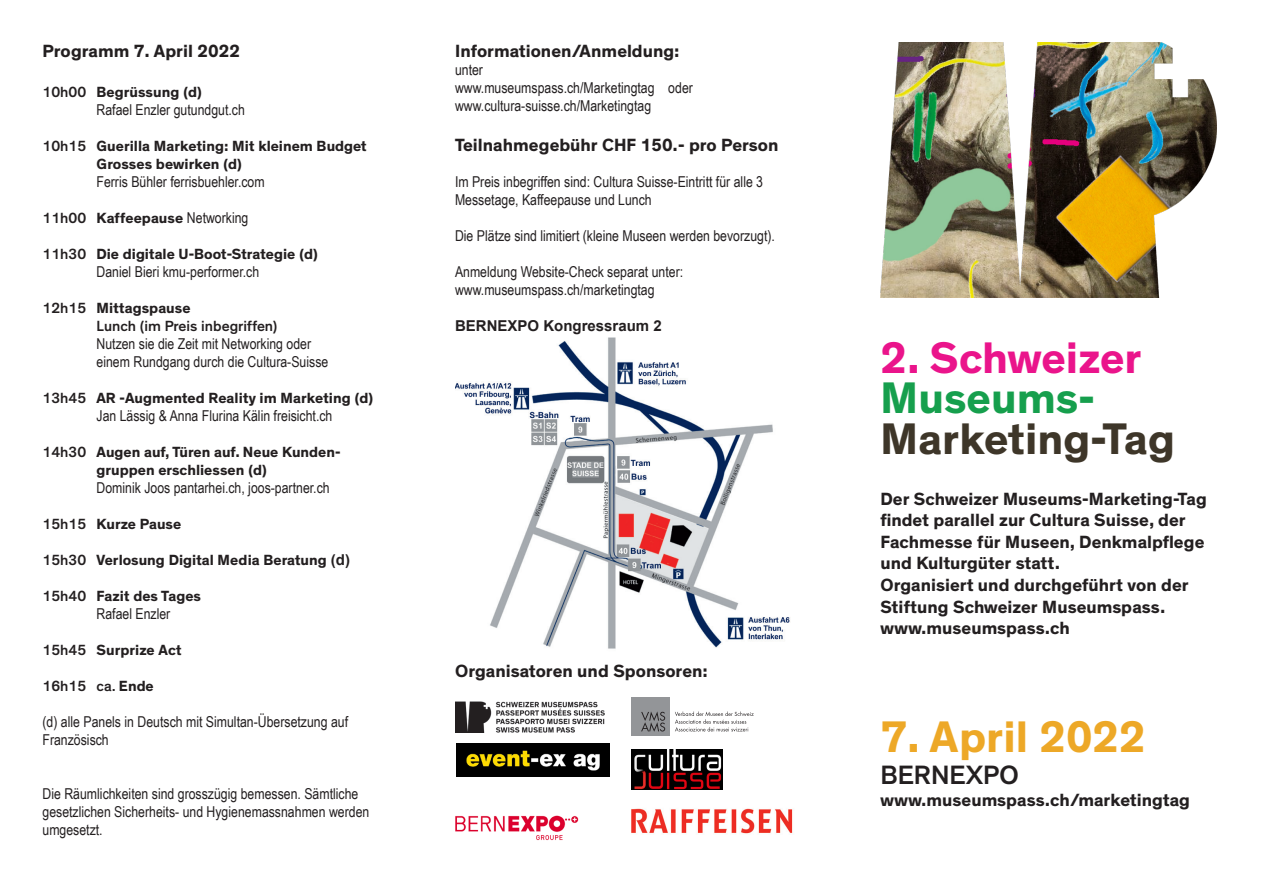
<style>
.page{position:relative;width:1263px;height:893px;background:#fff}
.page>*{position:absolute;margin:0;border:0;box-sizing:border-box;transform-origin:0 0}
.t1{font:700 45px "Theinhardt";color:#3e3629}
.t2{font:700 45px "Theinhardt";color:#ea148b}
.t3{font:700 45px "Theinhardt";color:#eda827}
.t4{font:700 45px "Theinhardt";color:#169f4d}
.t5{font:500 27px "Theinhardt";letter-spacing:.01em;color:#231f20}
.t6{font:700 18px/21.6px "Theinhardt";color:#231f20}
.t7{font:15px/18px "Arial Narrow";color:#231f20}
.t8{font:700 15px/18px "Theinhardt";color:#231f20}
.t9{font:700 15px "Arial";color:#231f20}
.t10{font:500 15px "Theinhardt";color:#231f20}
.s1{font-weight:500}
.s2{font-family:"Arial Narrow";font-weight:400}
.s3{font-family:"Theinhardt";font-weight:500}
.s4{font-family:"Theinhardt";font-weight:700}
.s5{font-family:"Arial"}
.s6{font-weight:700}
</style>
<div class="page">
<img style="left:455px;top:337px;width:335px;height:312px">
<img style="left:880px;top:43px;width:336px;height:255px">
<img style="left:456px;top:743px;width:153px;height:33px">
<img style="left:631px;top:749px;width:91px;height:40px">
<img style="left:455px;top:701px;width:150px;height:32px">
<div style="left:631px;top:698px;width:39px;height:38px;background:#939598"></div>
<svg style="left:641px;top:711px;width:24px;height:21px"></svg>
<svg style="left:675px;top:711px;width:79px;height:20px"></svg>
<img style="left:631px;top:808px;width:162px;height:26px">
<img style="left:455px;top:815px;width:124px;height:26px">
<p class="t6" style="left:43px;top:41px;width:199px">Programm 7. April 2022</p>
<p class="t8" style="left:43px;top:83px;width:161px"><span class="s1">10h00</span> Begrüssung (d)</p>
<p class="t7" style="left:97px;top:100px;width:150px">Rafael Enzler gutundgut.ch</p>
<p class="t8" style="left:97px;top:137px;width:272px;text-indent:-54px"><span class="s1">10h15</span> Guerilla Marketing: Mit kleinem Budget<br>Grosses bewirken (d)<br><span class="s2">Ferris Bühler ferrisbuehler.com</span></p>
<p class="t8" style="left:43px;top:209px;width:207px"><span class="s1">11h00</span> Kaffeepause <span class="s2">Networking</span></p>
<p class="t8" style="left:43px;top:245px;width:277px"><span class="s1">11h30</span> Die digitale U-Boot-Strategie (d)</p>
<p class="t7" style="left:97px;top:262px;width:164px">Daniel Bieri kmu-performer.ch</p>
<p class="t7" style="left:97px;top:298px;width:233px;text-indent:-54px"><span class="s3">12h15</span> <span class="s4">Mittagspause<br></span><span class="s3">Lunch (im Preis inbegriffen)<br></span>Nutzen sie die Zeit mit Networking oder einem Rundgang durch die Cultura-Suisse</p>
<p class="t7" style="left:97px;top:388px;width:278px;text-indent:-54px"><span class="s3">13h45</span> <span class="s4">AR -Augmented Reality im Marketing (d)<br></span>Jan Lässig &amp; Anna Flurina Kälin freisicht.ch</p>
<p class="t8" style="left:97px;top:443px;width:245px;text-indent:-54px"><span class="s1">14h30</span> Augen auf, Türen auf. Neue Kunden&shy;gruppen erschliessen (d)</p>
<p class="t7" style="left:97px;top:478px;width:235px">Dominik Joos pantarhei.ch, joos-partner.ch</p>
<p class="t8" style="left:43px;top:515px;width:140px"><span class="s1">15h15</span> Kurze Pause</p>
<p class="t8" style="left:43px;top:551px;width:309px"><span class="s1">15h30</span> Verlosung Digital Media Beratung <span class="s5">(d)</span></p>
<p class="t8" style="left:43px;top:587px;width:160px"><span class="s1">15h40</span> Fazit des Tages</p>
<p class="t7" style="left:97px;top:604px;width:75px">Rafael Enzler</p>
<p class="t8" style="left:43px;top:641px;width:141px"><span class="s1">15h45</span> Surprize Act</p>
<p class="t10" style="left:43px;top:677px;width:113px">16h15 ca. <span class="s6">Ende</span></p>
<p class="t7" style="left:43px;top:712px;width:307px">(d) alle Panels in Deutsch mit Simultan-Übersetzung auf<br>Französisch</p>
<p class="t7" style="left:43px;top:784px;width:328px">Die Räumlichkeiten sind grosszügig bemessen. Sämtliche gesetzlichen Sicherheits- und Hygienemassnahmen werden umgesetzt.</p>
<p class="t6" style="left:455px;top:41px;width:226px">Informationen/Anmeldung:</p>
<p class="t7" style="left:455px;top:60px;width:30px">unter</p>
<p class="t7" style="left:455px;top:78px;width:239px">www.museumspass.ch/Marketingtag oder</p>
<p class="t7" style="left:455px;top:96px;width:198px">www.cultura-suisse.ch/Marketingtag</p>
<p class="t6" style="left:455px;top:134px;width:325px">Teilnahmegebühr CHF 150.- pro Person</p>
<p class="t7" style="left:455px;top:172px;width:310px">Im Preis inbegriffen sind: Cultura Suisse-Eintritt für alle 3<br>Messetage, Kaffeepause und Lunch</p>
<p class="t7" style="left:455px;top:226px;width:321px">Die Plätze sind limitiert (kleine Museen werden bevorzugt).</p>
<p class="t7" style="left:455px;top:262px;width:230px">Anmeldung Website-Check separat unter:</p>
<p class="t7" style="left:455px;top:280px;width:201px">www.museumspass.ch/marketingtag</p>
<p class="t9" style="left:455px;top:315px;width:208px">BERNEXPO Kongressraum 2</p>
<p class="t6" style="left:455px;top:660px;width:254px">Organisatoren und Sponsoren:</p>
<p class="t2" style="left:880px;top:330px;width:262px">2. Schweizer</p>
<p class="t4" style="left:880px;top:370px;width:216px">Museums-</p>
<p class="t1" style="left:880px;top:411px;width:296px">Marketing-Tag</p>
<p class="t6" style="left:880px;top:488px;width:328px">Der Schweizer Museums-Marketing-Tag findet parallel zur Cultura Suisse, der Fachmesse für Museen, Denkmalpflege und Kulturgüter statt.</p>
<p class="t6" style="left:880px;top:574px;width:310px">Organisiert und durchgeführt von der<br>Stiftung Schweizer Museumspass.</p>
<p class="t6" style="left:880px;top:618px;width:191px">www.museumspass.ch</p>
<p class="t3" style="left:880px;top:709px;width:267px">7. April 2022</p>
<p class="t5" style="left:880px;top:759px;width:140px">BERNEXPO</p>
<p class="t6" style="left:880px;top:789px;width:311px">www.museumspass.ch/marketingtag</p>
</div>
